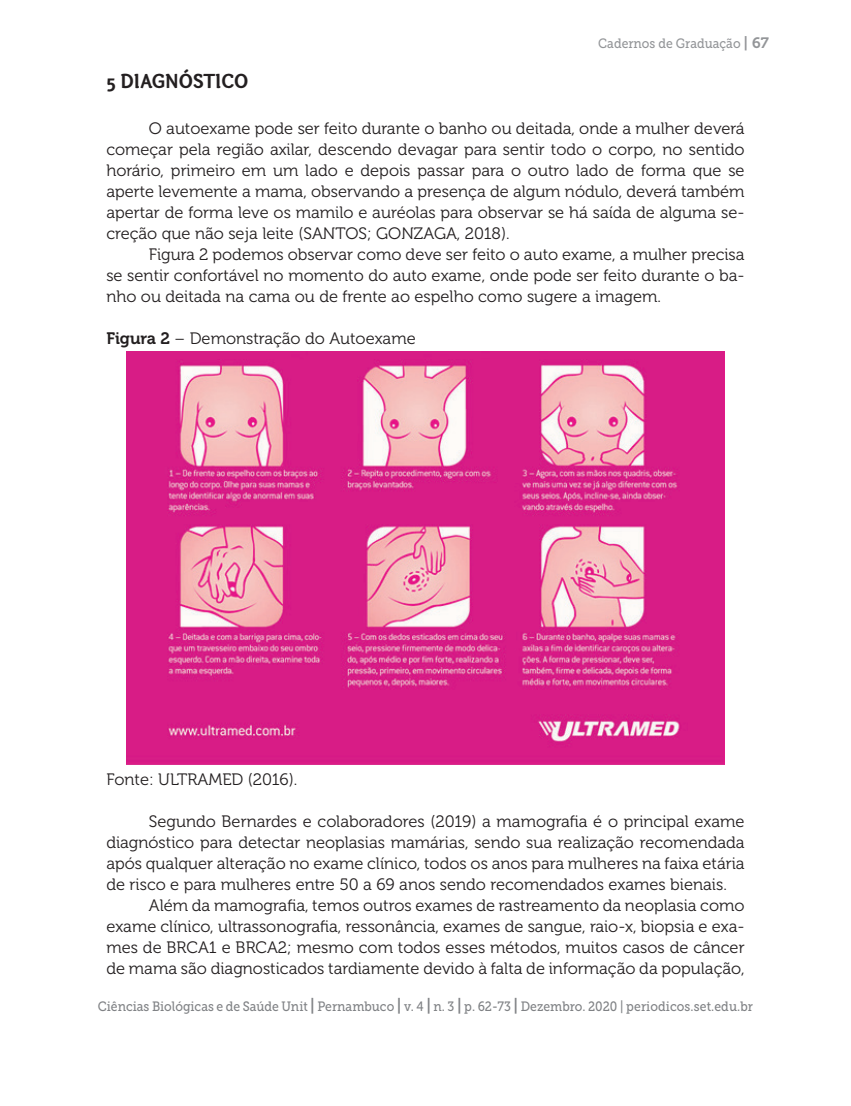
<style>
.page{position:relative;width:851px;height:1106px;background:#fff}
.page>*{position:absolute;margin:0;border:0;box-sizing:border-box;transform-origin:0 0}
.t1{font:21px "Otari Bold Limited";color:#231f20}
.t2{font:16.5px/21px "Museo 300";color:#231f20;text-align:justify}
.t3{font:13.5px "Museo Slab 500";color:#808285;scale:.9 1}
.t4{font:13.5px "Museo Slab 500";color:#939598;scale:.9 1}
.s1{font-family:"Museo 700";font-size:15px}
.s2{font-family:"Museo 700"}
.s3{font-family:"Museo 700";font-size:16.5px}
</style>
<div class="page">
<img style="left:127px;top:351px;width:597px;height:413px">
<p class="t4" style="left:598px;top:36px;width:191px">Cadernos de Graduação <span class="s1">| 67</span></p>
<p class="t1" style="left:106px;top:68px;width:144px">5 DIAGNÓSTICO</p>
<p class="t2" style="left:106px;top:118px;width:639px;text-indent:43px">O autoexame pode ser feito durante o banho ou deitada, onde a mulher deverá começar pela região axilar, descendo devagar para sentir todo o corpo, no sentido horário, primeiro em um lado e depois passar para o outro lado de forma que se aperte levemente a mama, observando a presença de algum nódulo, deverá também apertar de forma leve os mamilo e auréolas para observar se há saída de alguma se&shy;creção que não seja leite (SANTOS; GONZAGA, 2018).</p>
<p class="t2" style="left:106px;top:244px;width:639px;text-indent:43px">Figura 2 podemos observar como deve ser feito o auto exame, a mulher precisa se sentir confortável no momento do auto exame, onde pode ser feito durante o ba&shy;nho ou deitada na cama ou de frente ao espelho como sugere a imagem.</p>
<p class="t2" style="left:106px;top:328px;width:311px"><span class="s2">Figura 2</span> – Demonstração do Autoexame</p>
<p class="t2" style="left:106px;top:769px;width:192px">Fonte: ULTRAMED (2016).</p>
<p class="t2" style="left:106px;top:811px;width:639px;text-indent:43px">Segundo Bernardes e colaboradores (2019) a mamografia é o principal exame diagnóstico para detectar neoplasias mamárias, sendo sua realização recomendada após qualquer alteração no exame clínico, todos os anos para mulheres na faixa etária de risco e para mulheres entre 50 a 69 anos sendo recomendados exames bienais.</p>
<p class="t2" style="left:106px;top:895px;width:639px;text-indent:43px">Além da mamografia, temos outros exames de rastreamento da neoplasia como exame clínico, ultrassonografia, ressonância, exames de sangue, raio-x, biopsia e exa&shy;mes de BRCA1 e BRCA2; mesmo com todos esses métodos, muitos casos de câncer de mama são diagnosticados tardiamente devido à falta de informação da população,</p>
<p class="t3" style="left:98px;top:999px;width:729px">Ciências Biológicas e de Saúde Unit <span class="s3">|</span> Pernambuco <span class="s3">|</span> v. 4 <span class="s3">|</span> n. 3 <span class="s3">|</span> p. 62-73 <span class="s3">|</span> Dezembro. 2020 | periodicos.set.edu.br</p>
</div>
